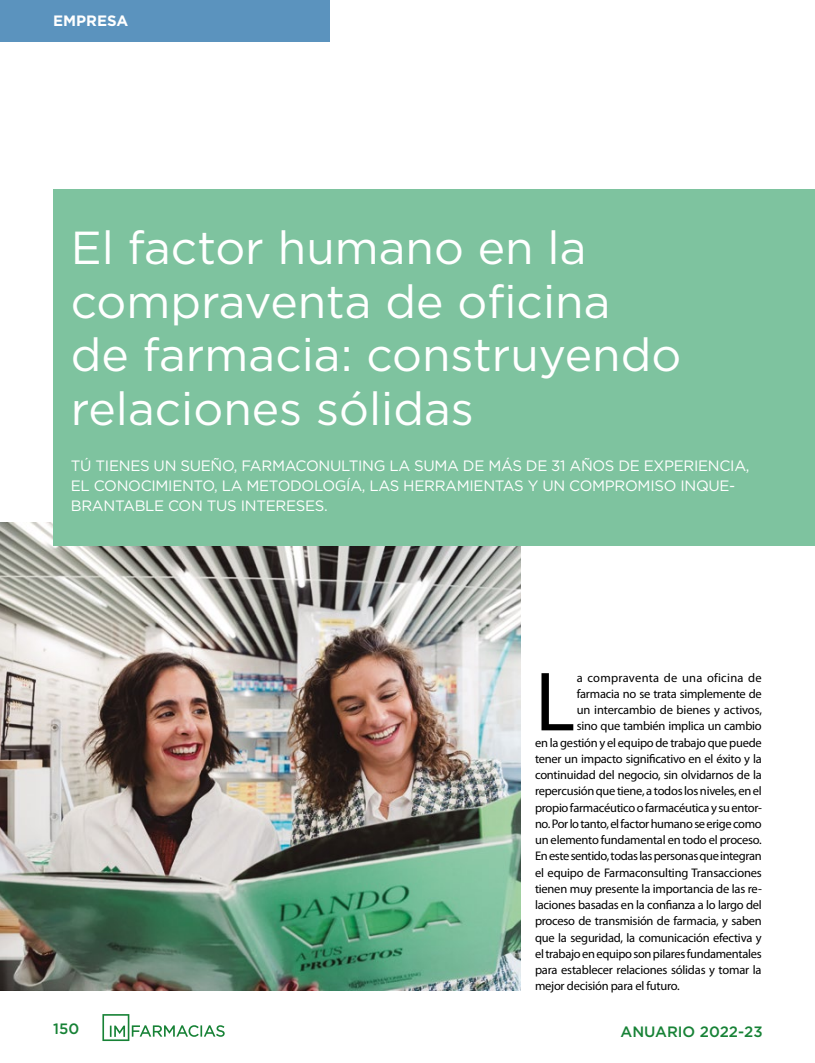
<style>
.page{position:relative;width:815px;height:1063px;background:#fff}
.page>*{position:absolute;margin:0;border:0;box-sizing:border-box;transform-origin:0 0}
.t1{font:84.88px "Myriad Pro";color:#000}
.t2{font:46.25px/53.8px "Gotham";color:#fff}
.t3{font:15px/20px "Gotham";letter-spacing:-.02em;color:#fff}
.t4{font:500 15px "Gotham";color:#178236}
.t5{font:700 15px "Gotham";color:#fff}
.t6{font:12.5px "Myriad Pro";letter-spacing:-.02em;color:#000}
.t7{font:12.5px "Myriad Pro";letter-spacing:.025em;color:#000}
</style>
<div class="page">
<div style="left:0;top:0;width:330px;height:41px;background:#5b93be"></div>
<svg style="left:102px;top:1014px;width:123px;height:27px"></svg>
<img style="left:0;top:523px;width:521px;height:467px">
<div style="left:53px;top:189px;width:762px;height:357px;background:#7ec39f"></div>
<p class="t5" style="left:53px;top:12px;width:77px">EMPRESA</p>
<h2 class="t2" style="left:71px;top:220px;width:612px">El factor humano en la compraventa de oficina<br>de farmacia: construyendo relaciones sólidas</h2>
<p class="t3" style="left:71px;top:456px;width:680px">TÚ TIENES UN SUEÑO, FARMACONULTING LA SUMA DE MÁS DE 31 AÑOS DE EXPERIENCIA,<br>EL CONOCIMIENTO, LA METODOLOGÍA, LAS HERRAMIENTAS Y UN COMPROMISO INQUE-<br>BRANTABLE CON TUS INTERESES.</p>
<h1 class="t1" style="left:535px;top:650px;width:42px">L</h1>
<p class="t7" style="left:577px;top:670px;width:187px">a compraventa de una oficina de</p>
<p class="t6" style="left:577px;top:686px;width:187px">farmacia no se trata simplemente de</p>
<p class="t6" style="left:577px;top:702px;width:187px">un intercambio de bienes y activos,</p>
<p class="t6" style="left:577px;top:718px;width:187px">sino que también implica un cambio</p>
<p class="t6" style="left:535px;top:735px;width:228px">en la gestión y el equipo de trabajo que puede</p>
<p class="t6" style="left:535px;top:751px;width:228px">tener un impacto significativo en el éxito y la</p>
<p class="t6" style="left:535px;top:767px;width:228px">continuidad del negocio, sin olvidarnos de la</p>
<p class="t6" style="left:535px;top:783px;width:228px">repercusión que tiene, a todos los niveles, en el</p>
<p class="t6" style="left:535px;top:800px;width:228px">propio farmacéutico o farmacéutica y su entor-</p>
<p class="t6" style="left:535px;top:816px;width:228px">no. Por lo tanto, el factor humano se erige como</p>
<p class="t6" style="left:535px;top:832px;width:228px">un elemento fundamental en todo el proceso.</p>
<p class="t6" style="left:535px;top:848px;width:228px">En este sentido, todas las personas que integran</p>
<p class="t6" style="left:535px;top:865px;width:228px">el equipo de Farmaconsulting Transacciones</p>
<p class="t6" style="left:535px;top:881px;width:228px">tienen muy presente la importancia de las re-</p>
<p class="t6" style="left:535px;top:897px;width:228px">laciones basadas en la confianza a lo largo del</p>
<p class="t6" style="left:535px;top:913px;width:228px">proceso de transmisión de farmacia, y saben</p>
<p class="t6" style="left:535px;top:930px;width:228px">que la seguridad, la comunicación efectiva y</p>
<p class="t6" style="left:535px;top:946px;width:228px">el trabajo en equipo son pilares fundamentales</p>
<p class="t6" style="left:535px;top:962px;width:228px">para establecer relaciones sólidas y tomar la</p>
<p class="t6" style="left:535px;top:978px;width:146px">mejor decisión para el futuro.</p>
<p class="t4" style="left:53px;top:1018px;width:28px">150</p>
<p class="t4" style="left:620px;top:1022px;width:144px">ANUARIO 2022-23</p>
</div>
